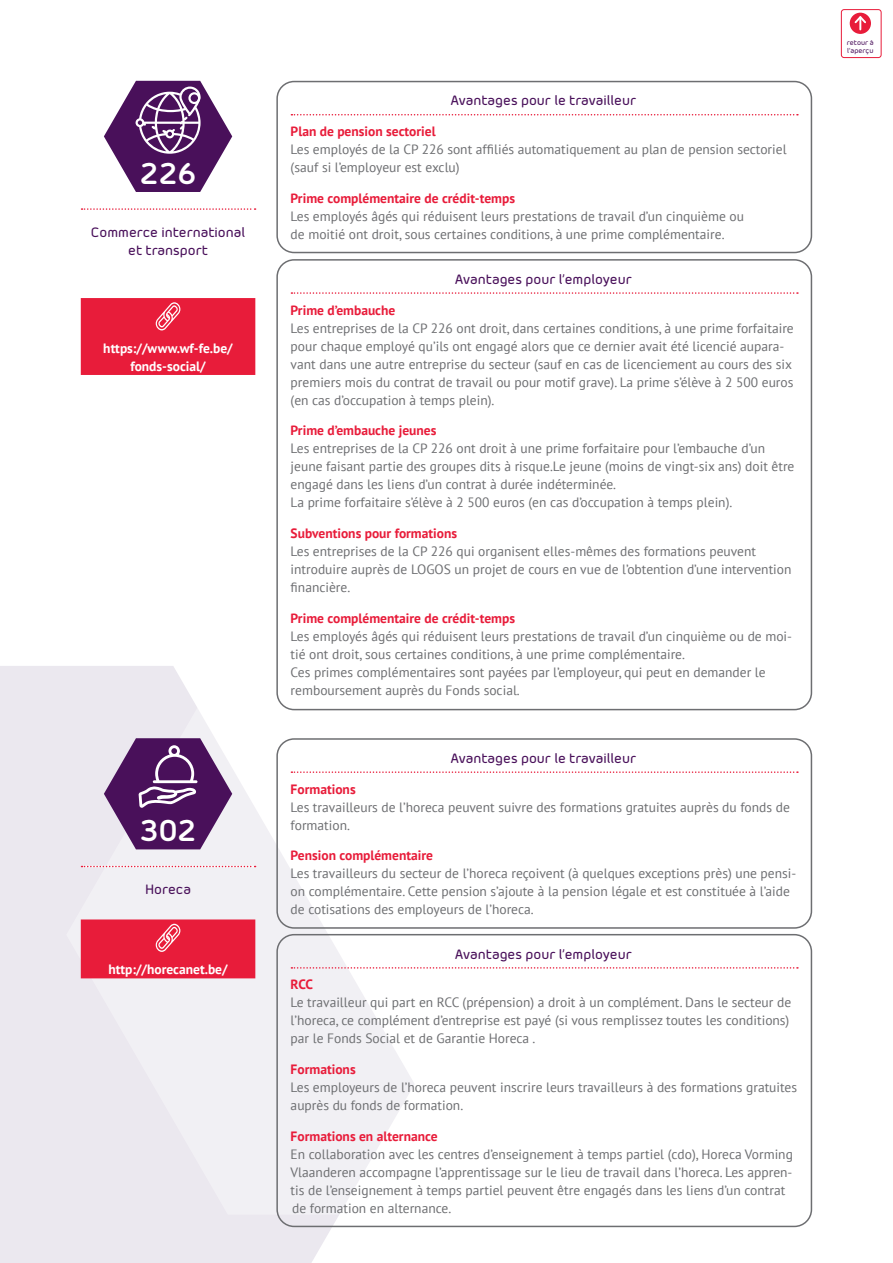
<style>
.page{position:relative;width:893px;height:1263px;background:#fff}
.page>*{position:absolute;margin:0;border:0;box-sizing:border-box;transform-origin:0 0}
.t1{font:700 30px "Morebi Rounded";color:#fff}
.t2{font:13.5px/18px "PT Sans";color:#6d6e71}
.t3{font:700 13.5px "PT Sans";color:#e81c3a}
.t4{font:500 13.5px/18px "Morebi Rounded";color:#49105a;text-align:center}
.t5{font:700 13.5px/18px "PT Sans";color:#fff;text-align:center}
.t6{font:500 6.9px/8.2px "Morebi Rounded";color:#49105a}
</style>
<div class="page">
<svg style="left:0;top:666px;width:415px;height:597px;background:#ece9ef"></svg>
<svg style="left:66px;top:666px;width:647px;height:549px"></svg>
<div style="left:850px;top:13px;width:21px;height:21px;background:#e81c3a;border-radius:50%"></div>
<svg style="left:853px;top:14px;width:15px;height:15px"></svg>
<div style="left:841px;top:9px;width:40px;height:49px;border:1px solid #e81c3a;border-radius:3px"></div>
<svg style="left:82px;top:208px;width:174px;height:2px"></svg>
<svg style="left:104px;top:81px;width:128px;height:111px"></svg>
<div style="left:81px;top:298px;width:174px;height:77px;background:#e81c3a"></div>
<svg style="left:291px;top:292px;width:507px;height:2px"></svg>
<div style="left:276px;top:259px;width:536px;height:451px;border:2px solid #6d6e71;border-radius:17px"></div>
<svg style="left:291px;top:114px;width:507px;height:1px"></svg>
<div style="left:276px;top:81px;width:536px;height:172px;border:2px solid #6d6e71;border-radius:17px"></div>
<svg style="left:82px;top:866px;width:174px;height:1px"></svg>
<svg style="left:104px;top:738px;width:128px;height:111px"></svg>
<div style="left:81px;top:919px;width:174px;height:59px;background:#e81c3a"></div>
<svg style="left:291px;top:967px;width:507px;height:2px"></svg>
<div style="left:276px;top:934px;width:536px;height:293px;border:2px solid #6d6e71;border-radius:17px"></div>
<svg style="left:291px;top:771px;width:507px;height:2px"></svg>
<div style="left:276px;top:738px;width:536px;height:191px;border:2px solid #6d6e71;border-radius:17px"></div>
<h1 class="t1" style="left:140px;top:151px;width:58px">226</h1>
<p class="t4" style="left:91px;top:222px;width:156px">Commerce international et transport</p>
<p class="t5" style="left:103px;top:339px;width:131px">https://www.wf-fe.be/ fonds-social/</p>
<h1 class="t1" style="left:140px;top:808px;width:58px">302</h1>
<p class="t4" style="left:145px;top:879px;width:47px">Horeca</p>
<p class="t5" style="left:108px;top:960px;width:121px">http://horecanet.be/</p>
<p class="t4" style="left:451px;top:91px;width:187px">Avantages pour le travailleur</p>
<p class="t3" style="left:291px;top:123px;width:146px">Plan de pension sectoriel</p>
<p class="t2" style="left:291px;top:140px;width:497px">Les employés de la CP 226 sont affiliés automatiquement au plan de pension sectoriel (sauf si l’employeur est exclu)</p>
<p class="t3" style="left:291px;top:189px;width:226px">Prime complémentaire de crédit-temps</p>
<p class="t2" style="left:291px;top:207px;width:455px">Les employés âgés qui réduisent leurs prestations de travail d’un cinquième ou de moitié ont droit, sous certaines conditions, à une prime complémentaire.</p>
<p class="t4" style="left:455px;top:269px;width:178px">Avantages pour l’employeur</p>
<p class="t3" style="left:291px;top:301px;width:106px">Prime d’embauche</p>
<p class="t2" style="left:291px;top:318px;width:505px">Les entreprises de la CP 226 ont droit, dans certaines conditions, à une prime forfaitaire pour chaque employé qu’ils ont engagé alors que ce dernier avait été licencié aupara&shy;vant dans une autre entreprise du secteur (sauf en cas de licenciement au cours des six premiers mois du contrat de travail ou pour motif grave). La prime s’élève à 2 500 euros (en cas d’occupation à temps plein).</p>
<p class="t3" style="left:291px;top:422px;width:147px">Prime d’embauche jeunes</p>
<p class="t2" style="left:291px;top:439px;width:505px">Les entreprises de la CP 226 ont droit à une prime forfaitaire pour l’embauche d’un jeune faisant partie des groupes dits à risque.Le jeune (moins de vingt-six ans) doit être engagé dans les liens d’un contrat à durée indéterminée.<br>La prime forfaitaire s’élève à 2 500 euros (en cas d’occupation à temps plein).</p>
<p class="t3" style="left:291px;top:524px;width:168px">Subventions pour formations</p>
<p class="t2" style="left:291px;top:542px;width:502px">Les entreprises de la CP 226 qui organisent elles-mêmes des formations peuvent introduire auprès de LOGOS un projet de cours en vue de l’obtention d’une intervention financière.</p>
<p class="t3" style="left:291px;top:609px;width:226px">Prime complémentaire de crédit-temps</p>
<p class="t2" style="left:291px;top:627px;width:503px">Les employés âgés qui réduisent leurs prestations de travail d’un cinquième ou de moi&shy;tié ont droit, sous certaines conditions, à une prime complémentaire.<br>Ces primes complémentaires sont payées par l’employeur, qui peut en demander le remboursement auprès du Fonds social.</p>
<p class="t4" style="left:451px;top:748px;width:187px">Avantages pour le travailleur</p>
<p class="t3" style="left:291px;top:780px;width:67px">Formations</p>
<p class="t2" style="left:291px;top:798px;width:501px">Les travailleurs de l’horeca peuvent suivre des formations gratuites auprès du fonds de formation.</p>
<p class="t3" style="left:291px;top:847px;width:144px">Pension complémentaire</p>
<p class="t2" style="left:291px;top:864px;width:507px">Les travailleurs du secteur de l’horeca reçoivent (à quelques exceptions près) une pensi&shy;on complémentaire. Cette pension s’ajoute à la pension légale et est constituée à l’aide de cotisations des employeurs de l’horeca.</p>
<p class="t4" style="left:455px;top:944px;width:178px">Avantages pour l’employeur</p>
<p class="t3" style="left:291px;top:976px;width:24px">RCC</p>
<p class="t2" style="left:291px;top:993px;width:502px">Le travailleur qui part en RCC (prépension) a droit à un complément. Dans le secteur de l’horeca, ce complément d’entreprise est payé (si vous remplissez toutes les conditions) par le Fonds Social et de Garantie Horeca .</p>
<p class="t3" style="left:291px;top:1060px;width:67px">Formations</p>
<p class="t2" style="left:291px;top:1078px;width:508px">Les employeurs de l’horeca peuvent inscrire leurs travailleurs à des formations gratuites auprès du fonds de formation.</p>
<p class="t3" style="left:291px;top:1127px;width:148px">Formations en alternance</p>
<p class="t2" style="left:291px;top:1145px;width:504px">En collaboration avec les centres d’enseignement à temps partiel (cdo), Horeca Vorming Vlaanderen accompagne l’apprentissage sur le lieu de travail dans l’horeca. Les appren&shy;tis de l’enseignement à temps partiel peuvent être engagés dans les liens d’un contrat de formation en alternance.</p>
<p class="t6" style="left:847px;top:38px;width:29px">retour à l’aperçu</p>
</div>
